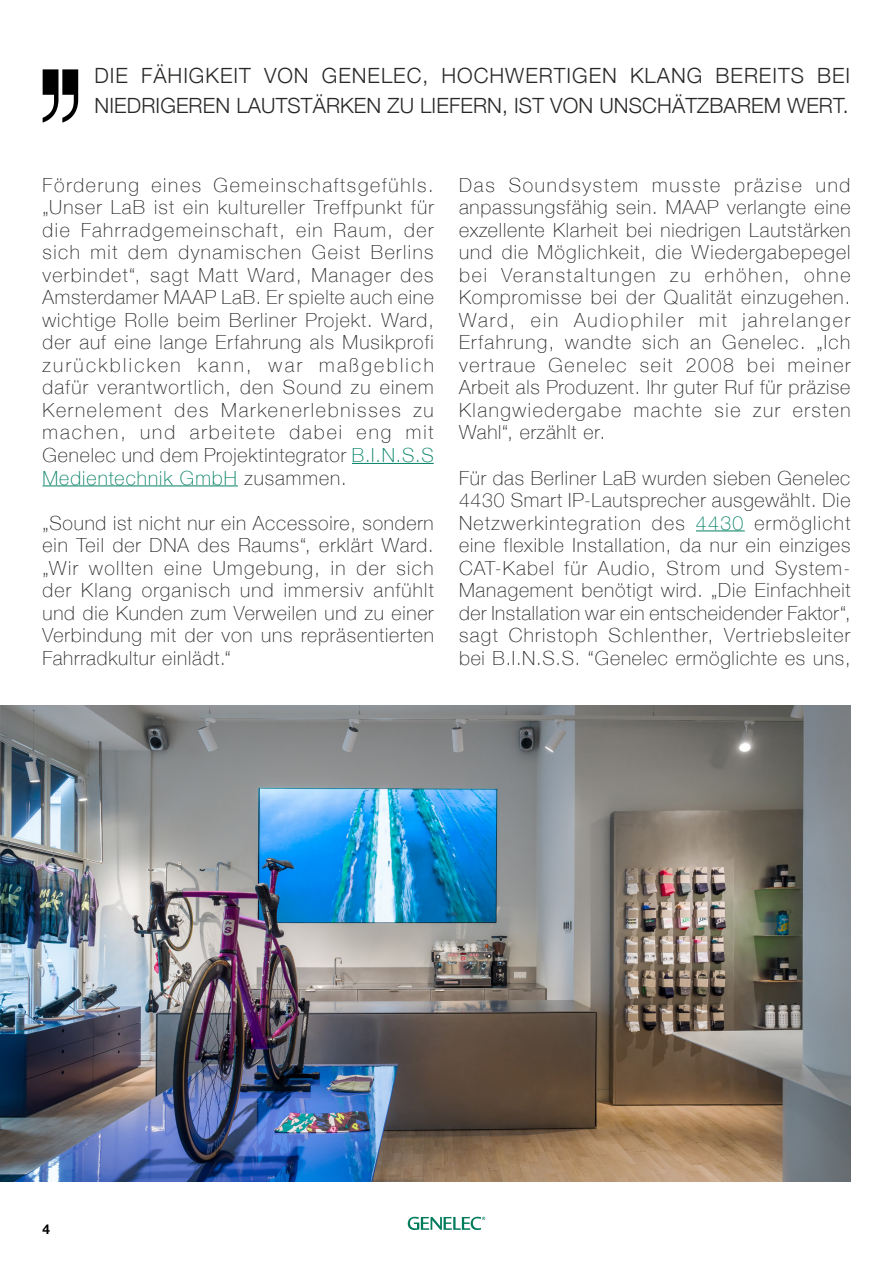
<style>
.page{position:relative;width:893px;height:1263px;background:#fff}
.page>*{position:absolute;margin:0;border:0;box-sizing:border-box;transform-origin:0 0}
.t1{font:300 21px/30px "Helvetica Neue";letter-spacing:.005em;color:#282827}
.t2{font:100 19.5px/22.5px "Helvetica Neue";letter-spacing:.045em;color:#282827;text-align:justify}
.t3{font:700 13.5px "Helvetica Neue";color:#000}
.s1{color:#007f62}
</style>
<div class="page">
<hr style="left:696px;top:530px;width:49px;height:1px;background:#007f62">
<svg style="left:43px;top:69px;width:35px;height:54px"></svg>
<hr style="left:352px;top:463px;width:82px;height:1px;background:#007f62">
<hr style="left:43px;top:485px;width:195px;height:1px;background:#007f62">
<img style="left:0;top:706px;width:850px;height:475px">
<svg style="left:408px;top:1217px;width:77px;height:13px"></svg>
<p class="t1" style="left:94px;top:59px;width:757px">DIE FÄHIGKEIT VON GENELEC, HOCHWERTIGEN KLANG BEREITS BEI<br>NIEDRIGEREN LAUTSTÄRKEN ZU LIEFERN, IST VON UNSCHÄTZBAREM WERT.</p>
<p class="t2" style="left:43px;top:173px;width:393px">Förderung eines Gemeinschaftsgefühls. „Unser LaB ist ein kultureller Treffpunkt für die Fahrradgemeinschaft, ein Raum, der sich mit dem dynamischen Geist Berlins verbindet“, sagt Matt Ward, Manager des Amsterdamer MAAP LaB. Er spielte auch eine wichtige Rolle beim Berliner Projekt. Ward, der auf eine lange Erfahrung als Musikprofi zurückblicken kann, war maßgeblich dafür verantwortlich, den Sound zu einem Kernelement des Markenerlebnisses zu machen, und arbeitete dabei eng mit Genelec und dem Projektintegrator <span class="s1">B.I.N.S.S Medientechnik GmbH</span> zusammen.</p>
<p class="t2" style="left:43px;top:510px;width:393px">„Sound ist nicht nur ein Accessoire, sondern ein Teil der DNA des Raums“, erklärt Ward. „Wir wollten eine Umgebung, in der sich der Klang organisch und immersiv anfühlt und die Kunden zum Verweilen und zu einer Verbindung mit der von uns repräsentierten Fahrradkultur einlädt.“</p>
<p class="t2" style="left:459px;top:173px;width:393px">Das Soundsystem musste präzise und anpassungsfähig sein. MAAP verlangte eine exzellente Klarheit bei niedrigen Lautstärken und die Möglichkeit, die Wiedergabepegel bei Veranstaltungen zu erhöhen, ohne Kompromisse bei der Qualität einzugehen.<br>Ward, ein Audiophiler mit jahrelanger Erfahrung, wandte sich an Genelec. „Ich vertraue Genelec seit 2008 bei meiner Arbeit als Produzent. Ihr guter Ruf für präzise Klangwiedergabe machte sie zur ersten Wahl“, erzählt er.</p>
<p class="t2" style="left:459px;top:465px;width:393px">Für das Berliner LaB wurden sieben Genelec 4430 Smart IP-Lautsprecher ausgewählt. Die Netzwerkintegration des <span class="s1">4430</span> ermöglicht eine flexible Installation, da nur ein einziges CAT-Kabel für Audio, Strom und System-Management benötigt wird. „Die Einfachheit der Installation war ein entscheidender Faktor“, sagt Christoph Schlenther, Vertriebsleiter bei B.I.N.S.S. “Genelec ermöglichte es uns,</p>
<p class="t3" style="left:43px;top:1218px;width:9px">4</p>
</div>
